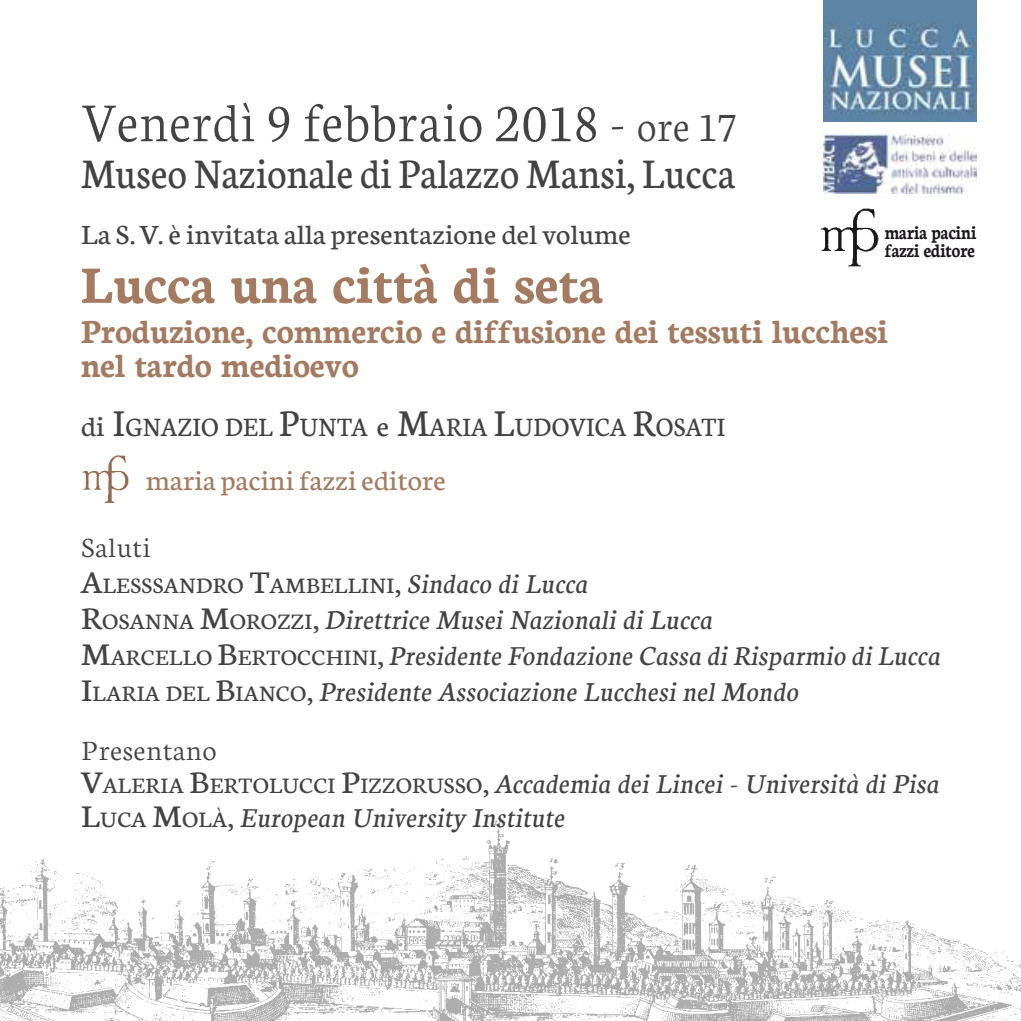
<style>
.page{position:relative;width:1021px;height:1021px;background:#fff}
.page>*{position:absolute;margin:0;border:0;box-sizing:border-box;transform-origin:0 0}
.t1{font:300 58.5px "Neuton";letter-spacing:.01em;color:#434345;scale:.96 1}
.t2{font:700 56.25px "Neuton";letter-spacing:.01em;color:#a47b61}
.t3{font:45px "Neuton";letter-spacing:.01em;color:#434345;scale:.93 1}
.t4{font:700 36px/33.8px "Neuton";letter-spacing:.01em;color:#a47b61}
.t5{font:29.7px "Neuton";letter-spacing:.01em;color:#434345;scale:1.05 1}
.t6{font:29.7px "Neuton";letter-spacing:.01em;color:#a47b61;scale:1.05 1}
.t7{font:300 29.7px "Neuton";letter-spacing:.01em;color:#434345;scale:1.05 1}
.t8{font:italic 29.25px/36px "Neuton";letter-spacing:.01em;color:#434345;scale:1.05 1}
.t9{font:28.35px "Neuton";letter-spacing:.01em;color:#434345;scale:.95 1}
.t10{font:23.62px "Neuton";letter-spacing:.01em;color:#434345;scale:1.05 1}
.t11{font:700 20.25px/18px "Neuton";color:#1a171c;scale:.9 1}
.s1{font-size:45px}
.s2{font-size:29.7px}
.s3{font-size:40.5px}
.s4{font-size:33.75px}
.s5{font-size:29.25px}
.s6{font-style:italic;font-size:29.25px}
.s7{font-style:normal;font-size:33.75px}
.s8{font-style:normal;font-size:23.62px}
.s9{font-style:normal}
</style>
<div class="page">
<img style="left:0;top:820px;width:1020px;height:200px">
<img style="left:82px;top:455px;width:47px;height:48px">
<img style="left:823px;top:0;width:153px;height:121px">
<img style="left:823px;top:134px;width:153px;height:59px">
<img style="left:820px;top:208px;width:59px;height:59px">
<h1 class="t1" style="left:81px;top:84px;width:684px">Venerdì 9 febbraio 2018 - <span class="s1">ore 17</span></h1>
<h3 class="t3" style="left:81px;top:147px;width:704px">Museo Nazionale di Palazzo Mansi, Lucca</h3>
<p class="t5" style="left:81px;top:216px;width:525px">La S.V. è invitata alla presentazione del volume</p>
<h2 class="t2" style="left:81px;top:249px;width:524px">Lucca una città di seta</h2>
<p class="t4" style="left:81px;top:313px;width:808px">Produzione, commercio e diffusione dei tessuti lucchesi nel tardo medioevo</p>
<p class="t9" style="left:81px;top:410px;width:679px"><span class="s2">di</span> <span class="s3">I</span>GNAZIO DEL <span class="s3">P</span>UNTA <span class="s2">e</span> <span class="s3">M</span>ARIA <span class="s3">L</span>UDOVICA <span class="s3">R</span>OSATI</p>
<p class="t6" style="left:146px;top:463px;width:287px">maria pacini fazzi editore</p>
<p class="t11" style="left:884px;top:222px;width:103px">maria pacini fazzi editore</p>
<p class="t7" style="left:81px;top:528px;width:68px">Saluti</p>
<p class="t10" style="left:81px;top:571px;width:483px"><span class="s4">A</span>LESSSANDRO <span class="s4">T</span>AMBELLINI<span class="s5">,</span> <span class="s6">Sindaco di Lucca</span></p>
<p class="t8" style="left:81px;top:600px;width:819px"><span class="s7">R</span><span class="s8">OSANNA</span> <span class="s7">M</span><span class="s8">OROZZI</span><span class="s9">,</span> Direttrice Musei Nazionali di Lucca<br><span class="s7">M</span><span class="s8">ARCELLO</span> <span class="s7">B</span><span class="s8">ERTOCCHINI</span><span class="s9">,</span> Presidente Fondazione Cassa di Risparmio di Lucca<br><span class="s7">I</span><span class="s8">LARIA DEL</span> <span class="s7">B</span><span class="s8">IANCO</span><span class="s9">,</span> Presidente Associazione Lucchesi nel Mondo</p>
<p class="t7" style="left:81px;top:730px;width:130px">Presentano</p>
<p class="t8" style="left:81px;top:765px;width:818px;line-height:33.8px"><span class="s7">V</span><span class="s8">ALERIA</span> <span class="s7">B</span><span class="s8">ERTOLUCCI</span> <span class="s7">P</span><span class="s8">IZZORUSSO</span><span class="s9">,</span> Accademia dei Lincei - Università di Pisa<br><span class="s7">L</span><span class="s8">UCA</span> <span class="s7">M</span><span class="s8">OLÀ</span><span class="s9">,</span> European University Institute</p>
</div>
